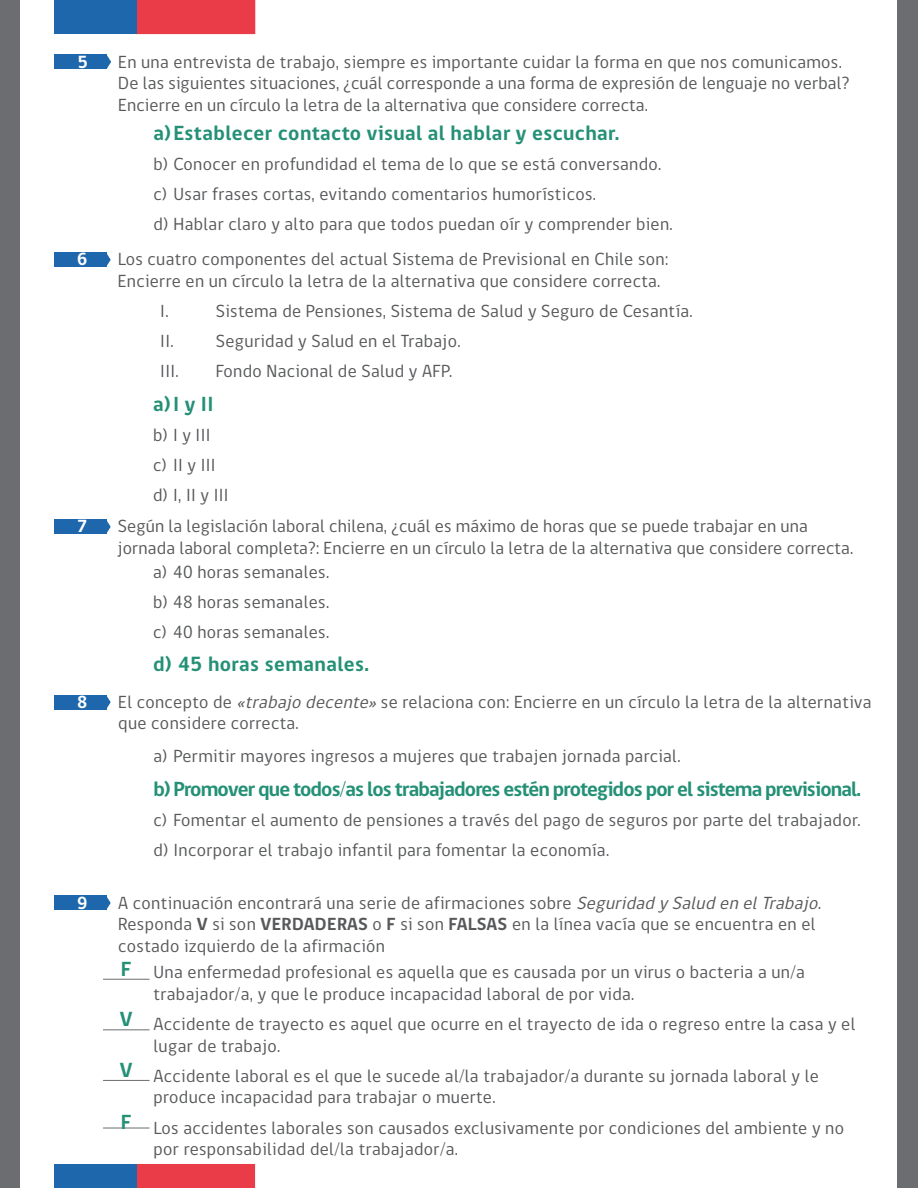
<style>
.page{position:relative;width:918px;height:1188px;background:#fff}
.page>*{position:absolute;margin:0;border:0;box-sizing:border-box;transform-origin:0 0}
.t1{font:700 21px "gob CL";letter-spacing:-.04em;color:#249076}
.t2{font:700 21px "gob CL";letter-spacing:.02em;color:#249076}
.t3{font:18px/21.6px "gob CL";letter-spacing:.02em;color:#57585a}
.t4{font:700 18px "gob CL";color:#fff}
.s1{font-style:italic}
.s2{font-weight:700}
</style>
<div class="page">
<div style="left:135px;top:1164px;width:120px;height:24px;background:#ea3b49"></div>
<div style="left:54px;top:1164px;width:82px;height:24px;background:#1e67ac"></div>
<div style="left:136px;top:0;width:119px;height:34px;background:#ea3b49"></div>
<div style="left:54px;top:0;width:82px;height:34px;background:#1e67ac"></div>
<div style="left:0;top:0;width:20px;height:1188px;background:#6c6d70"></div>
<div style="left:898px;top:0;width:20px;height:1188px;background:#6c6d70"></div>
<div style="left:54px;top:55px;width:53px;height:14px;background:#1e67ac"></div>
<svg style="left:107px;top:55px;width:4px;height:14px"></svg>
<div style="left:54px;top:252px;width:52px;height:15px;background:#1e67ac"></div>
<svg style="left:106px;top:252px;width:5px;height:15px"></svg>
<div style="left:54px;top:519px;width:52px;height:15px;background:#1e67ac"></div>
<svg style="left:106px;top:519px;width:5px;height:15px"></svg>
<div style="left:54px;top:695px;width:52px;height:15px;background:#1e67ac"></div>
<svg style="left:106px;top:695px;width:5px;height:15px"></svg>
<div style="left:54px;top:896px;width:52px;height:14px;background:#1e67ac"></div>
<svg style="left:106px;top:896px;width:5px;height:14px"></svg>
<hr style="left:103px;top:979px;width:47px;height:1px;background:#6c6d70">
<hr style="left:103px;top:1080px;width:47px;height:1px;background:#6c6d70">
<hr style="left:103px;top:1030px;width:47px;height:1px;background:#6c6d70">
<hr style="left:103px;top:1128px;width:47px;height:1px;background:#6c6d70">
<p class="t4" style="left:78px;top:49px;width:12px">5</p>
<p class="t3" style="left:118px;top:51px;width:733px">En una entrevista de trabajo, siempre es importante cuidar la forma en que nos comunicamos.<br>De las siguientes situaciones, ¿cuál corresponde a una forma de expresión de lenguaje no verbal?<br>Encierre en un círculo la letra de la alternativa que considere correcta.</p>
<p class="t2" style="left:154px;top:119px;width:467px">a)Establecer contacto visual al hablar y escuchar.</p>
<p class="t3" style="left:154px;top:154px;width:509px">b) Conocer en profundidad el tema de lo que se está conversando.</p>
<p class="t3" style="left:154px;top:184px;width:444px">c) Usar frases cortas, evitando comentarios humorísticos.</p>
<p class="t3" style="left:154px;top:214px;width:521px">d) Hablar claro y alto para que todos puedan oír y comprender bien.</p>
<p class="t4" style="left:77px;top:247px;width:12px">6</p>
<p class="t3" style="left:118px;top:249px;width:552px">Los cuatro componentes del actual Sistema de Previsional en Chile son:</p>
<p class="t3" style="left:118px;top:271px;width:544px">Encierre en un círculo la letra de la alternativa que considere correcta.</p>
<p class="t3" style="left:160px;top:301px;width:10px">I.</p>
<p class="t3" style="left:216px;top:301px;width:478px">Sistema de Pensiones, Sistema de Salud y Seguro de Cesantía.</p>
<p class="t3" style="left:160px;top:331px;width:302px">II. Seguridad y Salud en el Trabajo.</p>
<p class="t3" style="left:160px;top:361px;width:20px">III.</p>
<p class="t3" style="left:216px;top:361px;width:238px">Fondo Nacional de Salud y AFP.</p>
<p class="t1" style="left:153px;top:390px;width:62px">a)I y II</p>
<p class="t3" style="left:153px;top:425px;width:59px">b) I y III</p>
<p class="t3" style="left:153px;top:455px;width:64px">c) II y III</p>
<p class="t3" style="left:153px;top:485px;width:77px">d) I, II y III</p>
<p class="t4" style="left:77px;top:514px;width:12px">7</p>
<p class="t3" style="left:118px;top:516px;width:737px">Según la legislación laboral chilena, ¿cuál es máximo de horas que se puede trabajar en una jornada laboral completa?: Encierre en un círculo la letra de la alternativa que considere correcta.</p>
<p class="t3" style="left:153px;top:561px;width:178px">a) 40 horas semanales.</p>
<p class="t3" style="left:153px;top:591px;width:178px">b) 48 horas semanales.</p>
<p class="t3" style="left:153px;top:621px;width:178px">c) 40 horas semanales.</p>
<p class="t2" style="left:153px;top:650px;width:218px">d) 45 horas semanales.</p>
<p class="t4" style="left:77px;top:690px;width:12px">8</p>
<p class="t3" style="left:118px;top:691px;width:755px">El concepto de <span class="s1">«trabajo decente»</span>se relaciona con: Encierre en un círculo la letra de la alternativa que considere correcta.</p>
<p class="t3" style="left:154px;top:746px;width:529px">a) Permitir mayores ingresos a mujeres que trabajen jornada parcial.</p>
<p class="t1" style="left:154px;top:775px;width:709px">b) Promover que todos/as los trabajadores estén protegidos por el sistema previsional.</p>
<p class="t3" style="left:154px;top:810px;width:708px">c) Fomentar el aumento de pensiones a través del pago de seguros por parte del trabajador.</p>
<p class="t3" style="left:154px;top:840px;width:457px">d) Incorporar el trabajo infantil para fomentar la economía.</p>
<p class="t4" style="left:77px;top:890px;width:12px">9</p>
<p class="t3" style="left:118px;top:892px;width:710px">A continuación encontrará una serie de afirmaciones sobre <span class="s1">Seguridad ySaluden elTrabajo.<br></span>Responda <span class="s2">V</span> si son <span class="s2">VERDADERAS</span> o <span class="s2">F</span> si son <span class="s2">FALSAS</span> en la línea vacía que se encuentra en el costado izquierdo de la afirmación</p>
<p class="t1" style="left:121px;top:955px;width:12px">F</p>
<p class="t1" style="left:120px;top:1005px;width:14px">V</p>
<p class="t1" style="left:120px;top:1055px;width:14px">V</p>
<p class="t1" style="left:121px;top:1108px;width:12px">F</p>
<p class="t3" style="left:154px;top:962px;width:653px">Una enfermedad profesional es aquella que es causada por un virus o bacteria a un/a trabajador/a, y que le produce incapacidad laboral de por vida.</p>
<p class="t3" style="left:154px;top:1014px;width:703px">Accidente de trayecto es aquel que ocurre en el trayecto de ida o regreso entre la casa y el lugar de trabajo.</p>
<p class="t3" style="left:154px;top:1065px;width:667px">Accidente laboral es el que le sucede al/la trabajador/a durante su jornada laboral y le produce incapacidad para trabajar o muerte.</p>
<p class="t3" style="left:154px;top:1117px;width:692px">Los accidentes laborales son causados exclusivamente por condiciones del ambiente y no por responsabilidad del/la trabajador/a.</p>
</div>
